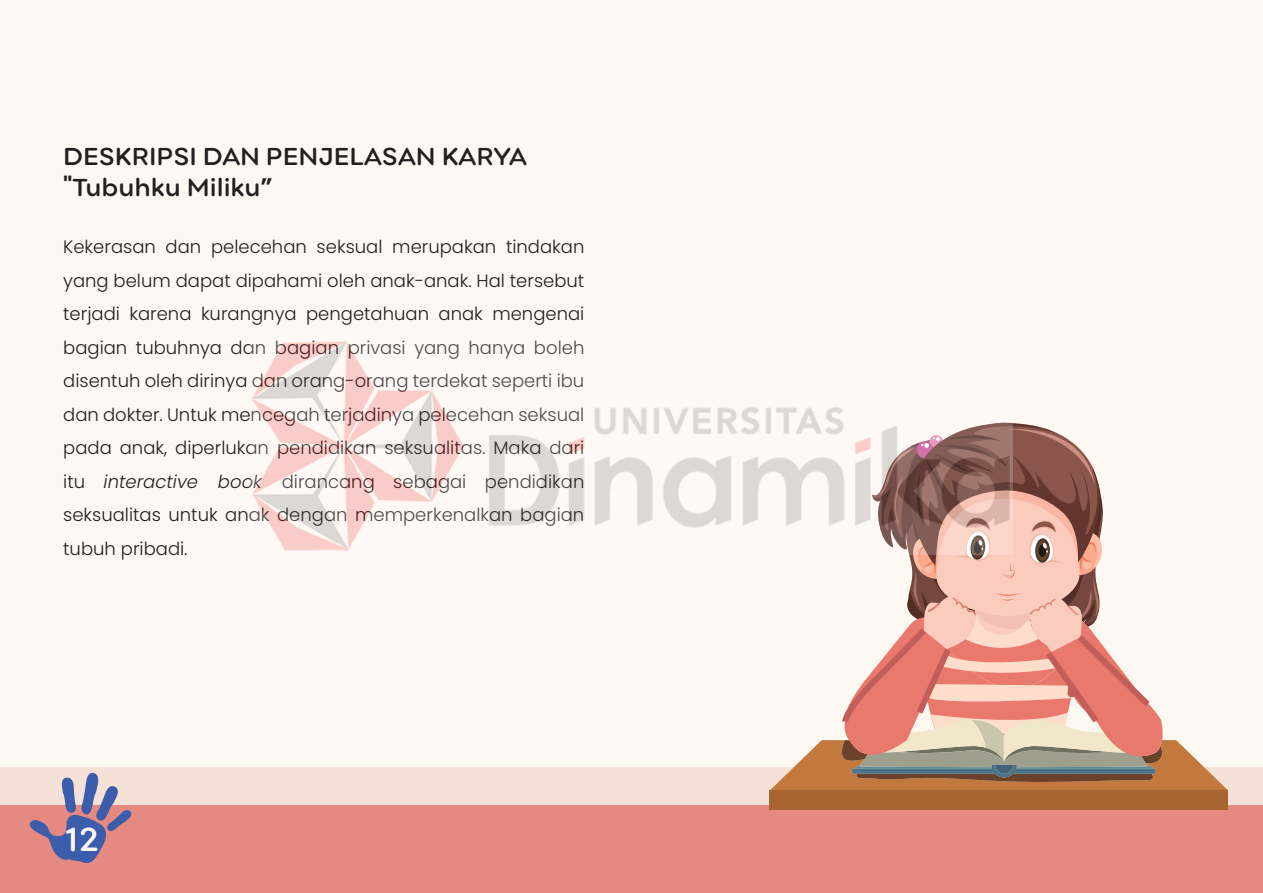
<style>
.page{position:relative;width:1263px;height:893px;background:#fff}
.page>*{position:absolute;margin:0;border:0;box-sizing:border-box;transform-origin:0 0}
.t1{font:600 34.5px "Point Soft DEMO";color:#fef8f2}
.t2{font:600 25.5px/30.6px "Point Soft DEMO";color:#241f1f}
.t3{font:300 18px/33.5px "Poppins";color:#241f1f;text-align:justify}
.s1{font-family:"Poppins"}
.s2{font-style:italic}
</style>
<div class="page">
<div style="left:0;top:1px;width:1263px;height:892px;background:#fef8f2"></div>
<div style="left:0;top:767px;width:1262px;height:38px;background:#f5e1d8"></div>
<div style="left:0;top:806px;width:1263px;height:87px;background:#e58981"></div>
<svg style="left:23px;top:772px;width:111px;height:91px"></svg>
<div style="left:770px;top:790px;width:458px;height:20px;background:#a76430"></div>
<svg style="left:770px;top:423px;width:458px;height:367px"></svg>
<img style="left:251px;top:341px;width:761px;height:214px">
<h2 class="t2" style="left:63px;top:144px;width:465px">DESKRIPSI DAN PENJELASAN KARYA <span class="s1">"</span>Tubuhku Miliku<span class="s1">”</span></h2>
<p class="t3" style="left:63px;top:230px;width:523px">Kekerasan dan pelecehan seksual merupakan tindakan yang belum dapat dipahami oleh anak-anak. Hal tersebut terjadi karena kurangnya pengetahuan anak mengenai bagian tubuhnya dan bagian privasi yang hanya boleh disentuh oleh dirinya dan orang-orang terdekat seperti ibu dan dokter. Untuk mencegah terjadinya pelecehan seksual pada anak, diperlukan pendidikan seksualitas. Maka dari itu <span class="s2">interactive book</span> dirancang sebagai pendidikan seksualitas untuk anak dengan memperkenalkan bagian tubuh pribadi.</p>
<h1 class="t1" style="left:65px;top:826px;width:36px">12</h1>
</div>
